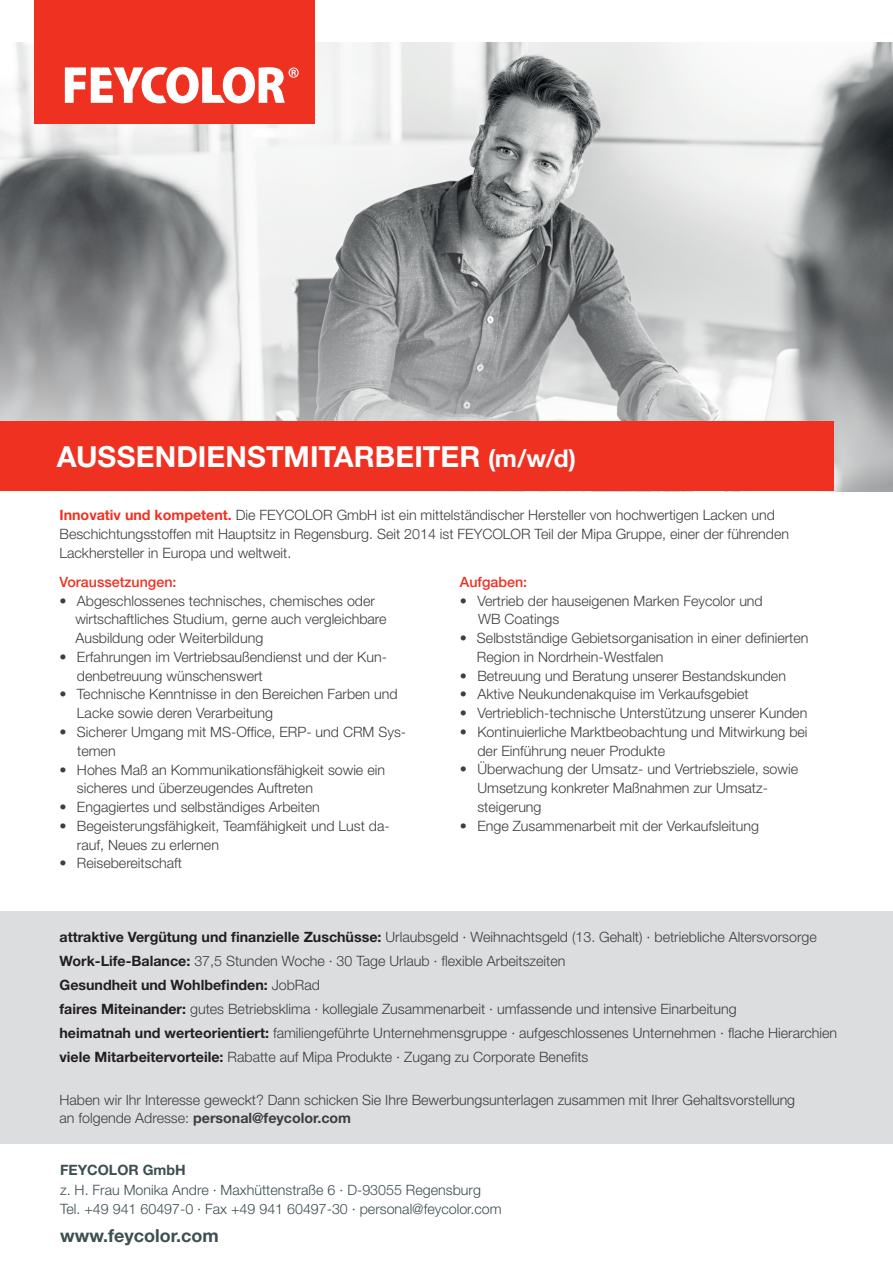
<style>
.page{position:relative;width:893px;height:1268px;background:#fff}
.page>*{position:absolute;margin:0;border:0;box-sizing:border-box;transform-origin:0 0}
.t1{font:700 28.95px "Helvetica Neue LT Std";color:#fff}
.t2{font:700 18px "Helvetica Neue LT Std";color:#3d4f51}
.t3{font:300 14.25px/18.8px "Helvetica Neue LT Std";color:#3e3e3f}
.t4{font:300 14.25px/19.5px "Helvetica Neue LT Std";color:#3d4f51}
.t5{font:500 14.25px "Helvetica Neue LT Std";color:#ef3122}
.t6{font:700 14.25px "Helvetica Neue LT Std";color:#3d4f51}
.s1{font-size:24.45px}
.s2{font-weight:700;color:#ef3122}
.s3{font-weight:700;color:#231f20}
.s4{font-weight:700}
</style>
<div class="page">
<img style="left:0;top:43px;width:893px;height:448px">
<div style="left:0;top:911px;width:893px;height:232px;background:#dcdddf"></div>
<div style="left:34px;top:0;width:281px;height:123px;background:#ef3122"></div>
<svg style="left:65px;top:67px;width:234px;height:36px"></svg>
<div style="left:0;top:421px;width:833px;height:70px;background:#ef3122"></div>
<h1 class="t1" style="left:57px;top:438px;width:521px">AUSSENDIENSTMITARBEITER <span class="s1">(m/w/d)</span></h1>
<p class="t3" style="left:60px;top:505px;width:731px"><span class="s2">Innovativ und kompetent.</span> Die FEYCOLOR GmbH ist ein mittelständischer Hersteller von hochwertigen Lacken und<br>Beschichtungsstoffen mit Hauptsitz in Regensburg. Seit 2014 ist FEYCOLOR Teil der Mipa Gruppe, einer der führenden<br>Lackhersteller in Europa und weltweit.</p>
<p class="t5" style="left:460px;top:573px;width:69px">Aufgaben:</p>
<p class="t3" style="left:478px;top:590px;width:286px;text-indent:-18px">• Vertrieb der hauseigenen Marken Feycolor und<br>WB Coatings</p>
<p class="t3" style="left:477px;top:628px;width:333px;text-indent:-17px">• Selbstständige Gebietsorganisation in einer definierten<br>Region in Nordrhein-Westfalen</p>
<p class="t3" style="left:460px;top:665px;width:328px">• Betreuung und Beratung unserer Bestandskunden</p>
<p class="t3" style="left:460px;top:684px;width:290px">• Aktive Neukundenakquise im Verkaufsgebiet</p>
<p class="t3" style="left:460px;top:703px;width:349px">• Vertrieblich-technische Unterstützung unserer Kunden</p>
<p class="t3" style="left:477px;top:722px;width:332px;text-indent:-17px">• Kontinuierliche Marktbeobachtung und Mitwirkung bei der Einführung neuer Produkte</p>
<p class="t3" style="left:477px;top:759px;width:322px;text-indent:-17px">• Überwachung der Umsatz- und Vertriebsziele, sowie<br>Umsetzung konkreter Maßnahmen zur Umsatz&shy;steigerung</p>
<p class="t3" style="left:460px;top:815px;width:301px">• Enge Zusammenarbeit mit der Verkaufsleitung</p>
<p class="t5" style="left:60px;top:573px;width:118px">Voraussetzungen:</p>
<p class="t3" style="left:75px;top:590px;width:313px;text-indent:-16px">• Abgeschlossenes technisches, chemisches oder wirtschaftliches Studium, gerne auch vergleichbare<br>Ausbildung oder Weiterbildung</p>
<p class="t3" style="left:77px;top:647px;width:312px;text-indent:-17px">• Erfahrungen im Vertriebsaußendienst und der Kun&shy;denbetreuung wünschenswert</p>
<p class="t3" style="left:77px;top:684px;width:322px;text-indent:-17px">• Technische Kenntnisse in den Bereichen Farben und<br>Lacke sowie deren Verarbeitung</p>
<p class="t3" style="left:77px;top:722px;width:330px;text-indent:-18px">• Sicherer Umgang mit MS-Office, ERP- und CRM Sys&shy;temen</p>
<p class="t3" style="left:77px;top:759px;width:309px;text-indent:-17px">• Hohes Maß an Kommunikationsfähigkeit sowie ein sicheres und überzeugendes Auftreten</p>
<p class="t3" style="left:60px;top:797px;width:262px">• Engagiertes und selbständiges Arbeiten</p>
<p class="t3" style="left:77px;top:815px;width:314px;text-indent:-17px">• Begeisterungsfähigkeit, Teamfähigkeit und Lust da&shy;rauf, Neues zu erlernen</p>
<p class="t3" style="left:60px;top:853px;width:124px">• Reisebereitschaft</p>
<p class="t3" style="left:60px;top:924px;width:779px;line-height:24px"><span class="s3">attraktive Vergütung und finanzielle Zuschüsse:</span> Urlaubsgeld · Weihnachtsgeld (13. Gehalt) · betriebliche Altersvorsorge <span class="s3">Work-Life-Balance:</span> 37,5 Stunden Woche · 30 Tage Urlaub · flexible Arbeitszeiten<br><span class="s3">Gesundheit und Wohlbefinden:</span> JobRad<br><span class="s3">faires Miteinander:</span> gutes Betriebsklima · kollegiale Zusammenarbeit · umfassende und intensive Einarbeitung<br><span class="s3">heimatnah und werteorientiert:</span> familiengeführte Unternehmensgruppe · aufgeschlossenes Unternehmen · flache Hierarchien <span class="s3">viele Mitarbeitervorteile:</span> Rabatte auf Mipa Produkte · Zugang zu Corporate Benefits</p>
<p class="t3" style="left:60px;top:1089px;width:737px">Haben wir Ihr Interesse geweckt? Dann schicken Sie Ihre Bewerbungsunterlagen zusammen mit Ihrer Gehaltsvorstellung an folgende Adresse: <span class="s4">personal@feycolor.com</span></p>
<p class="t6" style="left:60px;top:1160px;width:127px">FEYCOLOR GmbH</p>
<p class="t4" style="left:60px;top:1179px;width:443px">z. H. Frau Monika Andre · Maxhüttenstraße 6 · D-93055 Regensburg<br>Tel. +49 941 60497-0 · Fax +49 941 60497-30 · personal@feycolor.com</p>
<p class="t2" style="left:60px;top:1224px;width:160px">www.feycolor.com</p>
</div>
